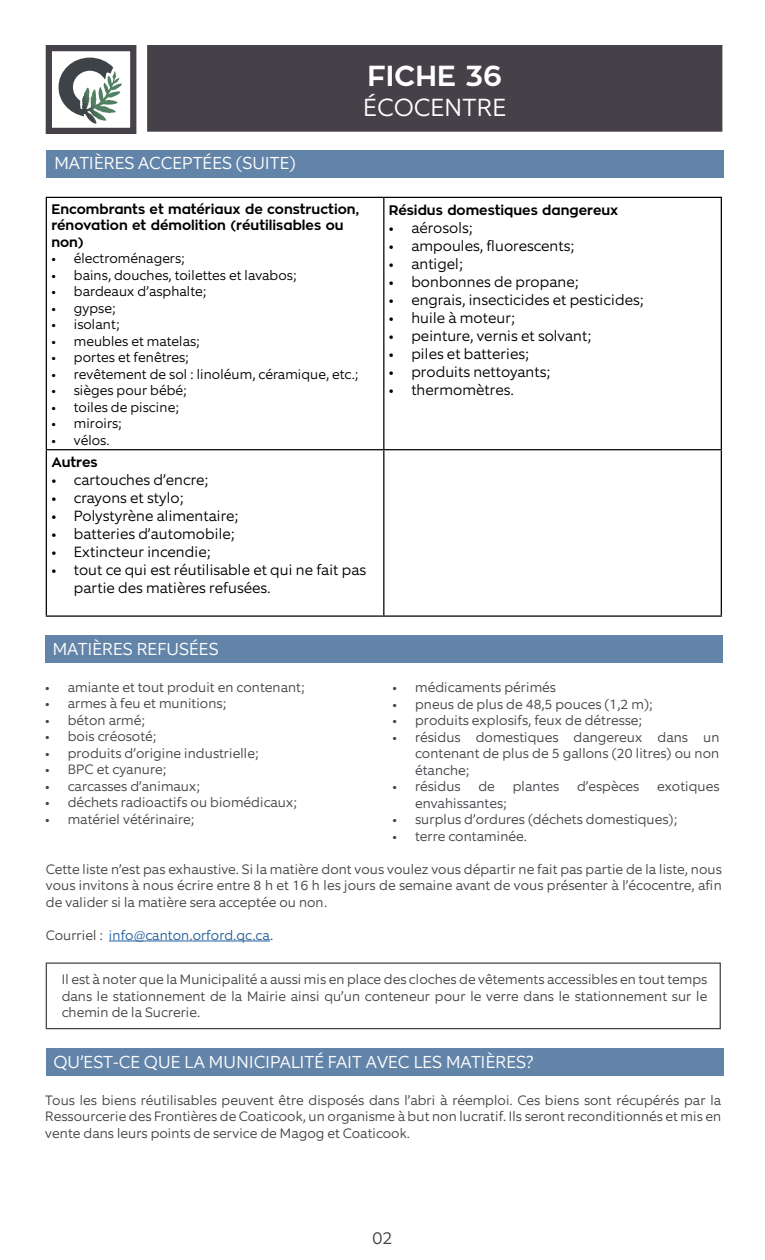
<style>
.page{position:relative;width:765px;height:1260px;background:#fff}
.page>*{position:absolute;margin:0;border:0;box-sizing:border-box;transform-origin:0 0}
.t1{font:700 28.75px "Zona Pro";color:#fff}
.t2{font:300 25px "Equip";color:#fff}
.t3{font:300 17.5px "Equip";color:#fff}
.t4{font:300 17.5px "Equip";color:#464148}
.t5{font:300 15px/18px "Equip";color:#000}
.t6{font:300 13.75px/16.5px "Equip";color:#464148;text-align:justify}
.t7{font:300 13.75px "Equip";color:#000}
.t8{font:700 13.75px/16.5px "Zona Pro";color:#000}
.t9{font:300 13.75px "Equip";color:#215e9e}
.s1{color:#464148}
</style>
<div class="page">
<div style="left:147px;top:45px;width:575px;height:87px;background:#464148;border:1px solid #464148"></div>
<svg style="left:58px;top:57px;width:57px;height:67px"></svg>
<div style="left:46px;top:45px;width:90px;height:89px;border:6px solid #464148"></div>
<div style="left:46px;top:150px;width:678px;height:28px;background:#6384a9"></div>
<hr style="left:46px;top:197px;width:338px;height:1px;background:#000">
<hr style="left:46px;top:198px;width:1px;height:251px;background:#000">
<hr style="left:384px;top:197px;width:338px;height:1px;background:#000">
<hr style="left:383px;top:198px;width:1px;height:251px;background:#000">
<hr style="left:721px;top:198px;width:1px;height:251px;background:#000">
<hr style="left:46px;top:449px;width:338px;height:1px;background:#000">
<hr style="left:46px;top:450px;width:1px;height:165px;background:#000">
<hr style="left:384px;top:449px;width:338px;height:1px;background:#000">
<hr style="left:383px;top:450px;width:1px;height:165px;background:#000">
<hr style="left:721px;top:450px;width:1px;height:165px;background:#000">
<hr style="left:46px;top:615px;width:338px;height:2px;background:#000">
<hr style="left:384px;top:615px;width:338px;height:2px;background:#000">
<div style="left:45px;top:635px;width:678px;height:28px;background:#6384a9"></div>
<hr style="left:109px;top:941px;width:161px;height:1px;background:#215e9e">
<div style="left:46px;top:1048px;width:677px;height:28px;background:#6384a9"></div>
<div style="left:46px;top:962px;width:675px;height:67px;border:1px solid #464148"></div>
<h1 class="t1" style="left:367px;top:57px;width:136px">FICHE 36</h1>
<h2 class="t2" style="left:363px;top:91px;width:145px">ÉCOCENTRE</h2>
<p class="t3" style="left:54px;top:152px;width:243px">MATIÈRES ACCEPTÉES (SUITE)</p>
<p class="t8" style="left:51px;top:201px;width:309px">Encombrants et matériaux de construction, rénovation et démolition (réutilisables ou non)</p>
<p class="t7" style="left:51px;top:250px;width:135px">• électroménagers;</p>
<p class="t7" style="left:51px;top:266px;width:247px">• bains, douches, toilettes et lavabos;</p>
<p class="t7" style="left:51px;top:283px;width:156px">• bardeaux d’asphalte;</p>
<p class="t7" style="left:51px;top:299px;width:66px">• gypse;</p>
<p class="t7" style="left:51px;top:316px;width:70px">• isolant;</p>
<p class="t7" style="left:51px;top:332px;width:150px">• meubles et matelas;</p>
<p class="t7" style="left:51px;top:349px;width:139px">• portes et fenêtres;</p>
<p class="t7" style="left:51px;top:365px;width:309px">• revêtement de sol : linoléum, céramique, etc.;</p>
<p class="t7" style="left:51px;top:382px;width:137px">• sièges pour bébé;</p>
<p class="t7" style="left:51px;top:398px;width:129px">• toiles de piscine;</p>
<p class="t7" style="left:51px;top:415px;width:72px">• miroirs;</p>
<p class="t7" style="left:51px;top:431px;width:60px">• vélos.</p>
<p class="t8" style="left:51px;top:454px;width:48px">Autres</p>
<p class="t5" style="left:51px;top:471px;width:158px">• cartouches d’encre;</p>
<p class="t5" style="left:51px;top:489px;width:134px">• crayons et stylo;</p>
<p class="t5" style="left:51px;top:507px;width:189px">• Polystyrène alimentaire;</p>
<p class="t5" style="left:51px;top:525px;width:185px">• batteries d’automobile;</p>
<p class="t5" style="left:51px;top:543px;width:161px">• Extincteur incendie;</p>
<p class="t5" style="left:74px;top:561px;width:294px;text-indent:-22px">• tout ce qui est réutilisable et qui ne fait pas partie des matières refusées.</p>
<p class="t8" style="left:389px;top:202px;width:231px">Résidus domestiques dangereux</p>
<p class="t5" style="left:389px;top:219px;width:85px">• aérosols;</p>
<p class="t5" style="left:389px;top:237px;width:187px">• ampoules, fluorescents;</p>
<p class="t5" style="left:389px;top:255px;width:75px">• antigel;</p>
<p class="t5" style="left:389px;top:273px;width:191px">• bonbonnes de propane;</p>
<p class="t5" style="left:389px;top:291px;width:256px">• engrais, insecticides et pesticides;</p>
<p class="t5" style="left:389px;top:309px;width:128px">• huile à moteur;</p>
<p class="t5" style="left:389px;top:327px;width:204px">• peinture, vernis et solvant;</p>
<p class="t5" style="left:389px;top:345px;width:141px">• piles et batteries;</p>
<p class="t5" style="left:389px;top:363px;width:163px">• produits nettoyants;</p>
<p class="t5" style="left:389px;top:381px;width:127px">• thermomètres.</p>
<p class="t3" style="left:53px;top:638px;width:167px">MATIÈRES REFUSÉES</p>
<p class="t6" style="left:45px;top:679px;width:261px">• amiante et tout produit en contenant;</p>
<p class="t6" style="left:45px;top:695px;width:182px">• armes à feu et munitions;</p>
<p class="t6" style="left:45px;top:712px;width:101px">• béton armé;</p>
<p class="t6" style="left:45px;top:728px;width:113px">• bois créosoté;</p>
<p class="t6" style="left:45px;top:745px;width:215px">• produits d’origine industrielle;</p>
<p class="t6" style="left:45px;top:761px;width:122px">• BPC et cyanure;</p>
<p class="t6" style="left:45px;top:778px;width:156px">• carcasses d’animaux;</p>
<p class="t6" style="left:45px;top:794px;width:253px">• déchets radioactifs ou biomédicaux;</p>
<p class="t6" style="left:45px;top:811px;width:150px">• matériel vétérinaire;</p>
<p class="t6" style="left:393px;top:679px;width:165px">• médicaments périmés</p>
<p class="t6" style="left:393px;top:696px;width:262px">• pneus de plus de 48,5 pouces (1,2 m);</p>
<p class="t6" style="left:393px;top:712px;width:251px">• produits explosifs, feux de détresse;</p>
<p class="t6" style="left:415px;top:729px;width:306px;text-indent:-22px">• résidus domestiques dangereux dans un contenant de plus de 5 gallons (20 litres) ou non étanche;</p>
<p class="t6" style="left:393px;top:778px;width:70px">• résidus</p>
<p class="t6" style="left:478px;top:778px;width:18px">de</p>
<p class="t6" style="left:513px;top:778px;width:48px">plantes</p>
<p class="t6" style="left:577px;top:778px;width:64px">d’espèces</p>
<p class="t6" style="left:657px;top:778px;width:64px">exotiques</p>
<p class="t6" style="left:415px;top:795px;width:93px">envahissantes;</p>
<p class="t6" style="left:393px;top:811px;width:286px">• surplus d’ordures (déchets domestiques);</p>
<p class="t6" style="left:393px;top:828px;width:136px">• terre contaminée.</p>
<p class="t6" style="left:46px;top:861px;width:678px">Cette liste n’est pas exhaustive. Si la matière dont vous voulez vous départir ne fait pas partie de la liste, nous vous invitons à nous écrire entre 8 h et 16 h les jours de semaine avant de vous présenter à l’écocentre, afin de valider si la matière sera acceptée ou non.</p>
<p class="t9" style="left:46px;top:926px;width:229px"><span class="s1">Courriel :</span> info@canton.orford.qc.ca<span class="s1">.</span></p>
<p class="t6" style="left:62px;top:971px;width:647px">Il est à noter que la Municipalité a aussi mis en place des cloches de vêtements accessibles en tout temps dans le stationnement de la Mairie ainsi qu’un conteneur pour le verre dans le stationnement sur le chemin de la Sucrerie.</p>
<p class="t3" style="left:53px;top:1051px;width:482px">QU’EST-CE QUE LA MUNICIPALITÉ FAIT AVEC LES MATIÈRES?</p>
<p class="t6" style="left:45px;top:1092px;width:677px">Tous les biens réutilisables peuvent être disposés dans l’abri à réemploi. Ces biens sont récupérés par la Ressourcerie des Frontières de Coaticook, un organisme à but non lucratif. Ils seront reconditionnés et mis en vente dans leurs points de service de Magog et Coaticook.</p>
<p class="t4" style="left:372px;top:1227px;width:22px">02</p>
</div>
